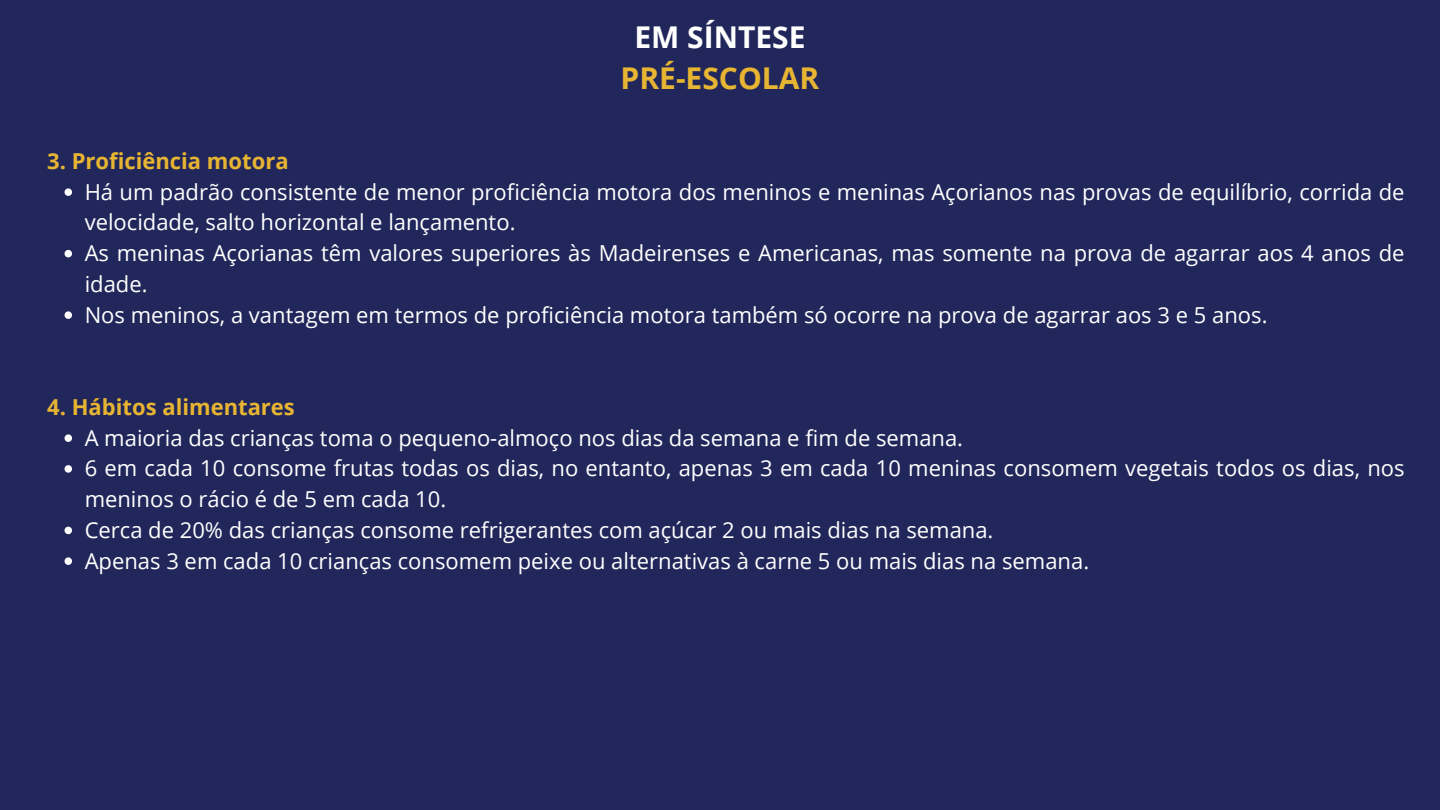
<style>
.page{position:relative;width:1440px;height:810px;background:#22275b}
.page>*{position:absolute;margin:0;border:0;box-sizing:border-box;transform-origin:0 0}
.t1{font:700 30px/41.2px "Open Sans";color:#e7b532;text-align:center}
.t2{font:22px/30.8px "Open Sans";color:#fff}
.t3{font:700 22px "Open Sans";color:#e7b532}
.s1{color:#fff}
</style>
<div class="page">
<svg style="left:65px;top:188px;width:7px;height:8px"></svg>
<svg style="left:65px;top:250px;width:7px;height:7px"></svg>
<svg style="left:65px;top:311px;width:7px;height:8px"></svg>
<svg style="left:65px;top:434px;width:7px;height:8px"></svg>
<svg style="left:65px;top:465px;width:7px;height:8px"></svg>
<svg style="left:65px;top:527px;width:7px;height:7px"></svg>
<svg style="left:65px;top:557px;width:7px;height:8px"></svg>
<h1 class="t1" style="left:621px;top:16px;width:200px"><span class="s1">EM SÍNTESE<br></span>PRÉ-ESCOLAR</h1>
<h2 class="t3" style="left:47px;top:145px;width:243px">3. Proficiência motora</h2>
<p class="t2" style="left:85px;top:176px;width:1321px">Há um padrão consistente de menor proficiência motora dos meninos e meninas Açorianos nas provas de equilíbrio, corrida de velocidade, salto horizontal e lançamento.</p>
<p class="t2" style="left:85px;top:237px;width:1321px">As meninas Açorianas têm valores superiores às Madeirenses e Americanas, mas somente na prova de agarrar aos 4 anos de idade.</p>
<p class="t2" style="left:85px;top:299px;width:1184px">Nos meninos, a vantagem em termos de proficiência motora também só ocorre na prova de agarrar aos 3 e 5 anos.</p>
<h2 class="t3" style="left:47px;top:391px;width:249px">4. Hábitos alimentares</h2>
<p class="t2" style="left:85px;top:422px;width:880px">A maioria das crianças toma o pequeno-almoço nos dias da semana e fim de semana.</p>
<p class="t2" style="left:85px;top:452px;width:1321px">6 em cada 10 consome frutas todas os dias, no entanto, apenas 3 em cada 10 meninas consomem vegetais todos os dias, nos meninos o rácio é de 5 em cada 10.</p>
<p class="t2" style="left:85px;top:514px;width:910px">Cerca de 20% das crianças consome refrigerantes com açúcar 2 ou mais dias na semana.</p>
<p class="t2" style="left:85px;top:545px;width:1006px">Apenas 3 em cada 10 crianças consomem peixe ou alternativas à carne 5 ou mais dias na semana.</p>
</div>
